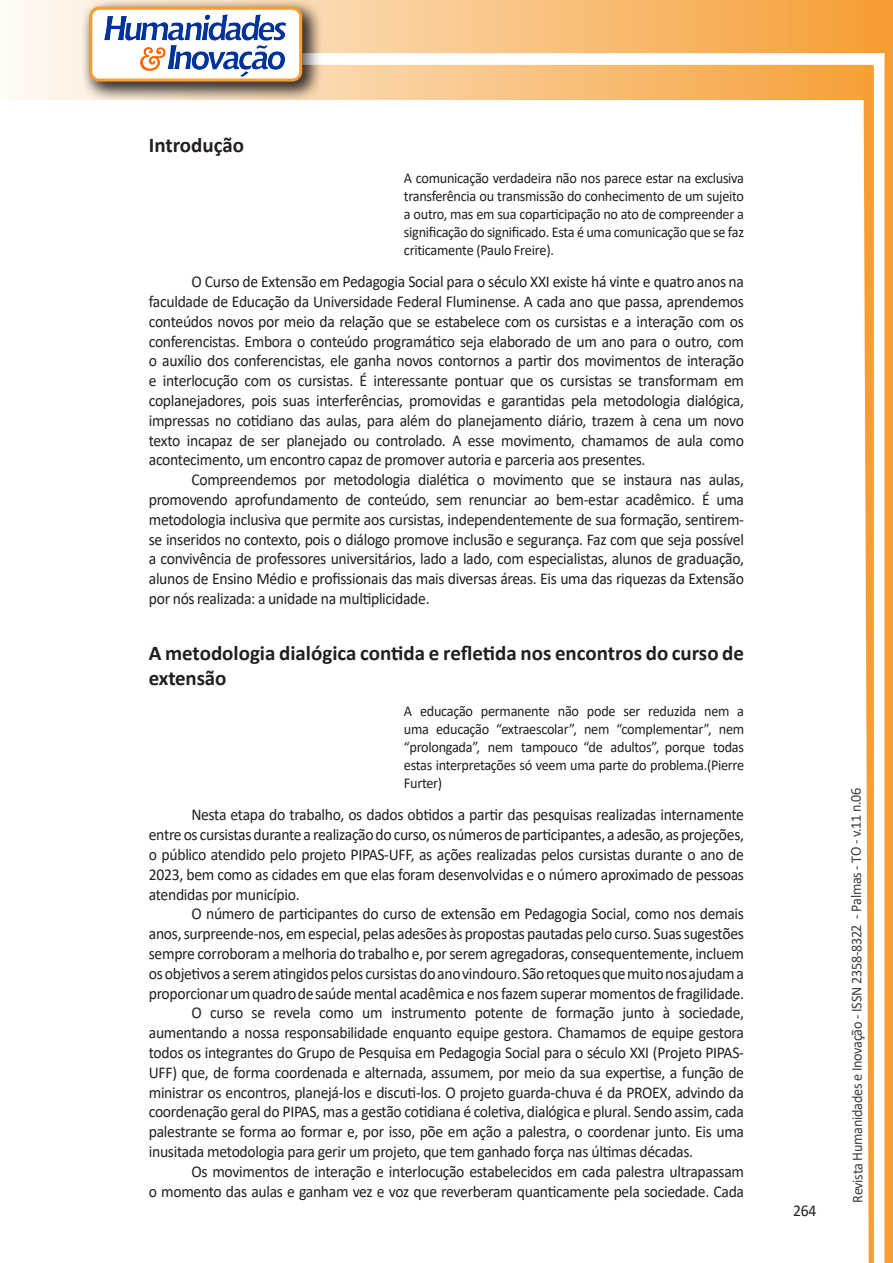
<style>
.page{position:relative;width:893px;height:1263px;background:#fff}
.page>*{position:absolute;margin:0;border:0;box-sizing:border-box;transform-origin:0 0}
.Titulo_2{font:700 21px/25.2px "Calibri";color:#231f20}
.texto{font:16.5px/19.8px "Calibri";letter-spacing:-.02em;color:#231f20;text-align:justify;scale:.95 1}
.citacao{font:15px/18px "Calibri";letter-spacing:-.02em;color:#231f20;text-align:justify;scale:.95 1}
.t1{font:15px "Calibri";letter-spacing:-.025em;color:#3e3e3f;scale:.95 1}
</style>
<div class="page">
<svg style="left:5px;top:0;width:858px;height:100px;background:#f9c484"></svg>
<div style="left:302px;top:53px;width:582px;height:12px;background:#fff;border:2px solid #fff"></div>
<svg style="left:863px;top:0;width:30px;height:1263px"></svg>
<div style="left:81px;top:0;width:241px;height:102px;background:#231f20;opacity:.75"></div>
<div style="left:91px;top:8px;width:210px;height:72px;background:#fff;border-radius:9px"></div>
<img style="left:104px;top:14px;width:181px;height:62px">
<div style="left:89px;top:7px;width:213px;height:75px;border:3px solid #f69e34;border-radius:9px"></div>
<p class="Titulo_2" style="left:149px;top:132px;width:97px">Introdução</p>
<p class="citacao" style="left:404px;top:168px;width:360px">A comunicação verdadeira não nos parece estar na exclusiva transferência ou transmissão do conhecimento de um sujeito a outro, mas em sua coparticipação no ato de compreender a significação do significado. Esta é uma comunicação que se faz criticamente (Paulo Freire).</p>
<p class="texto" style="left:149px;top:271px;width:628px;text-indent:43px">O Curso de Extensão em Pedagogia Social para o século XXI existe há vinte e quatro anos na faculdade de Educação da Universidade Federal Fluminense. A cada ano que passa, aprendemos conteúdos novos por meio da relação que se estabelece com os cursistas e a interação com os conferencistas. Embora o conteúdo programático seja elaborado de um ano para o outro, com o auxílio dos conferencistas, ele ganha novos contornos a partir dos movimentos de interação e interlocução com os cursistas. É interessante pontuar que os cursistas se transformam em coplanejadores, pois suas interferências, promovidas e garantidas pela metodologia dialógica, impressas no cotidiano das aulas, para além do planejamento diário, trazem à cena um novo texto incapaz de ser planejado ou controlado. A esse movimento, chamamos de aula como acontecimento, um encontro capaz de promover autoria e parceria aos presentes.</p>
<p class="texto" style="left:149px;top:469px;width:628px;text-indent:43px">Compreendemos por metodologia dialética o movimento que se instaura nas aulas, promovendo aprofundamento de conteúdo, sem renunciar ao bem-estar acadêmico. É uma metodologia inclusiva que permite aos cursistas, independentemente de sua formação, sentirem&shy;se inseridos no contexto, pois o diálogo promove inclusão e segurança. Faz com que seja possível a convivência de professores universitários, lado a lado, com especialistas, alunos de graduação, alunos de Ensino Médio e profissionais das mais diversas áreas. Eis uma das riquezas da Extensão por nós realizada: a unidade na multiplicidade.</p>
<p class="Titulo_2" style="left:149px;top:640px;width:597px">A metodologia dialógica contida e refletida nos encontros do curso de extensão</p>
<p class="citacao" style="left:404px;top:701px;width:360px">A educação permanente não pode ser reduzida nem a uma educação “extraescolar”, nem “complementar”, nem “prolongada”, nem tampouco “de adultos”, porque todas estas interpretações só veem uma parte do problema.(Pierre Furter)</p>
<p class="texto" style="left:149px;top:804px;width:628px;text-indent:43px">Nesta etapa do trabalho, os dados obtidos a partir das pesquisas realizadas internamente entre os cursistas durante a realização do curso, os números de participantes, a adesão, as projeções, o público atendido pelo projeto PIPAS-UFF, as ações realizadas pelos cursistas durante o ano de 2023, bem como as cidades em que elas foram desenvolvidas e o número aproximado de pessoas atendidas por município.</p>
<p class="texto" style="left:149px;top:903px;width:628px;text-indent:43px">O número de participantes do curso de extensão em Pedagogia Social, como nos demais anos, surpreende-nos, em especial, pelas adesões às propostas pautadas pelo curso. Suas sugestões sempre corroboram a melhoria do trabalho e, por serem agregadoras, consequentemente, incluem os objetivos a serem atingidos pelos cursistas do ano vindouro. São retoques que muito nos ajudam a proporcionar um quadro de saúde mental acadêmica e nos fazem superar momentos de fragilidade.</p>
<p class="texto" style="left:149px;top:1002px;width:628px;text-indent:43px">O curso se revela como um instrumento potente de formação junto à sociedade, aumentando a nossa responsabilidade enquanto equipe gestora. Chamamos de equipe gestora todos os integrantes do Grupo de Pesquisa em Pedagogia Social para o século XXI (Projeto PIPAS-UFF) que, de forma coordenada e alternada, assumem, por meio da sua expertise, a função de ministrar os encontros, planejá-los e discuti-los. O projeto guarda-chuva é da PROEX, advindo da coordenação geral do PIPAS, mas a gestão cotidiana é coletiva, dialógica e plural. Sendo assim, cada palestrante se forma ao formar e, por isso, põe em ação a palestra, o coordenar junto. Eis uma inusitada metodologia para gerir um projeto, que tem ganhado força nas últimas décadas.</p>
<p class="texto" style="left:149px;top:1161px;width:628px;text-align:right">Os movimentos de interação e interlocução estabelecidos em cada palestra ultrapassam<br>o momento das aulas e ganham vez e voz que reverberam quanticamente pela sociedade. Cada</p>
<p class="texto" style="left:793px;top:1200px;width:26px">264</p>
<p class="t1" style="left:846px;top:1203px;width:439px;rotate:-90deg">Revista Humanidades e Inovação - ISSN 2358-8322 - Palmas - TO - v.11 n.06</p>
</div>
